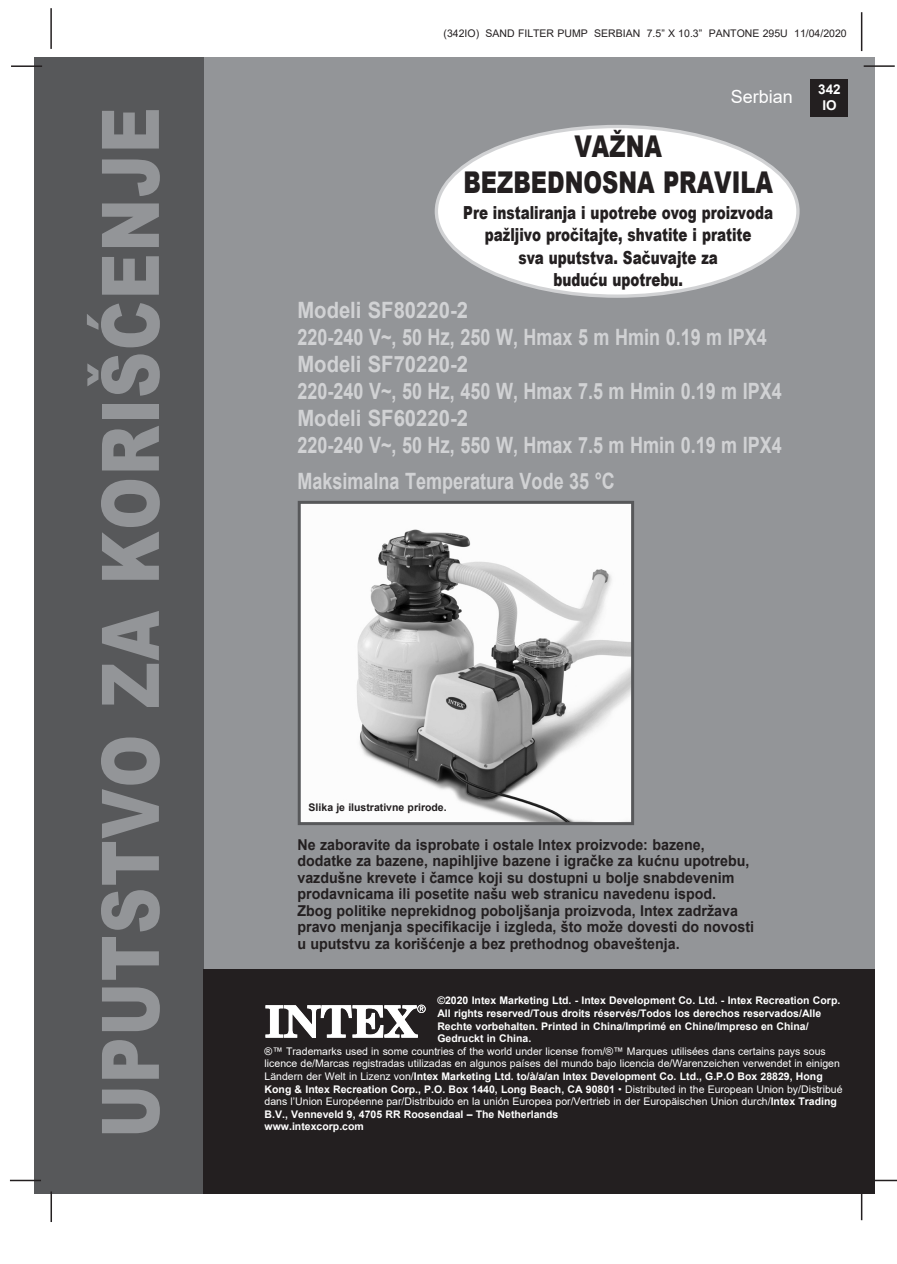
<style>
.page{position:relative;width:897px;height:1264px;background:#fff}
.page>*{position:absolute;margin:0;border:0;box-sizing:border-box;transform-origin:0 0}
.t1{font:900 79.5px "Arial";letter-spacing:.025em;color:#939598;scale:.8 1}
.t2{font:900 30px "Arial";color:#231f20;scale:.75 1}
.t3{font:700 22.5px "Arial";color:#d1d2d4;scale:.8 1}
.t4{font:700 22.5px "Arial";color:#d1d2d4;scale:.9 1}
.t5{font:900 18px/22.5px "Arial";color:#231f20;text-align:center;scale:.75 1}
.t6{font:18px "Arial";color:#fff}
.t7{font:700 15px/16.5px "Arial";color:#231f20;scale:.95 1}
.t8{font:700 13.5px/16.2px "Arial";color:#fff;text-align:center}
.t9{font:10.5px/12.6px "Arial";color:#fff}
.t10{font:700 10.5px/12.6px "Arial";color:#fff}
.t11{font:10.5px "Arial";color:#231f20}
.t12{font:700 10.5px "Arial";color:#231f20}
.s1{font-weight:700}
</style>
<div class="page">
<div style="left:203px;top:57px;width:672px;height:1136px;background:#939598"></div>
<div style="left:810px;top:79px;width:38px;height:38px;background:#231f20"></div>
<hr style="left:863px;top:65px;width:31px;height:2px;background:#231f20">
<hr style="left:50px;top:8px;width:2px;height:41px;background:#231f20">
<hr style="left:860px;top:12px;width:2px;height:39px;background:#231f20">
<div style="left:34px;top:57px;width:169px;height:1136px;background:#57585a"></div>
<hr style="left:865px;top:1179px;width:31px;height:2px;background:#231f20">
<hr style="left:860px;top:1191px;width:2px;height:29px;background:#231f20">
<hr style="left:50px;top:1191px;width:2px;height:31px;background:#231f20">
<hr style="left:10px;top:1179px;width:31px;height:2px;background:#231f20">
<hr style="left:11px;top:65px;width:31px;height:2px;background:#231f20">
<div style="left:203px;top:968px;width:672px;height:225px;background:#231f20"></div>
<img style="left:302px;top:505px;width:328px;height:316px">
<div style="left:298px;top:501px;width:336px;height:324px;border:3px solid #57585a"></div>
<div style="left:436px;top:126px;width:361px;height:170px;background:#fff;border-radius:50%"></div>
<svg style="left:265px;top:1004px;width:160px;height:34px"></svg>
<p class="t1" style="left:73px;top:1138px;width:1289px;rotate:-90deg">UPUTSTVO ZA KORIŠĆENJE</p>
<p class="t11" style="left:443px;top:26px;width:404px">(342IO) SAND FILTER PUMP SERBIAN 7.5” X 10.3” PANTONE 295U 11/04/2020</p>
<h3 class="t6" style="left:730px;top:84px;width:64px">Serbian</h3>
<p class="t2" style="left:574px;top:124px;width:118px">VAŽNA</p>
<p class="t2" style="left:463px;top:160px;width:414px">BEZBEDNOSNA PRAVILA</p>
<p class="t5" style="left:463px;top:200px;width:415px">Pre instaliranja i upotrebe ovog proizvoda pažljivo pročitajte, shvatite i pratite</p>
<p class="t5" style="left:518px;top:245px;width:267px">sva uputstva. Sačuvajte za</p>
<p class="t5" style="left:553px;top:268px;width:174px">buduću upotrebu.</p>
<p class="t4" style="left:297px;top:294px;width:191px">Modeli SF80220-2</p>
<p class="t3" style="left:297px;top:321px;width:588px">220-240 V~, 50 Hz, 250 W, Hmax 5 m Hmin 0.19 m IPX4</p>
<p class="t4" style="left:297px;top:348px;width:191px">Modeli SF70220-2</p>
<p class="t3" style="left:297px;top:375px;width:607px">220-240 V~, 50 Hz, 450 W, Hmax 7.5 m Hmin 0.19 m IPX4</p>
<p class="t4" style="left:297px;top:402px;width:191px">Modeli SF60220-2</p>
<p class="t3" style="left:297px;top:429px;width:607px">220-240 V~, 50 Hz, 550 W, Hmax 7.5 m Hmin 0.19 m IPX4</p>
<p class="t3" style="left:297px;top:465px;width:398px">Maksimalna Temperatura Vode 35 °C</p>
<p class="t8" style="left:818px;top:81px;width:24px">342<br>IO</p>
<p class="t12" style="left:308px;top:800px;width:140px">Slika je ilustrativne prirode.</p>
<p class="t7" style="left:297px;top:836px;width:430px">Ne zaboravite da isprobate i ostale Intex proizvode: bazene,</p>
<p class="t7" style="left:297px;top:853px;width:477px">dodatke za bazene, napihljive bazene i igračke za kućnu upotrebu, vazdušne krevete i čamce koji su dostupni u bolje snabdevenim</p>
<p class="t7" style="left:297px;top:886px;width:442px">prodavnicama ili posetite našu web stranicu navedenu ispod.</p>
<p class="t7" style="left:297px;top:902px;width:465px">Zbog politike neprekidnog poboljšanja proizvoda, Intex zadržava</p>
<p class="t7" style="left:297px;top:919px;width:482px">pravo menjanja specifikacije i izgleda, što može dovesti do novosti</p>
<p class="t7" style="left:297px;top:935px;width:404px">u uputstvu za korišćenje a bez prethodnog obaveštenja.</p>
<p class="t10" style="left:437px;top:994px;width:404px">©2020 Intex Marketing Ltd. - Intex Development Co. Ltd. - Intex Recreation Corp.</p>
<p class="t10" style="left:437px;top:1007px;width:385px">All rights reserved/Tous droits réservés/Todos los derechos reservados/Alle<br>Rechte vorbehalten. Printed in China/Imprimé en Chine/Impreso en China/<br>Gedruckt in China.</p>
<p class="t9" style="left:264px;top:1044px;width:579px">®™ Trademarks used in some countries of the world under license from/®™ Marques utilisées dans certains pays sous licence de/Marcas registradas utilizadas en algunos países del mundo bajo licencia de/Warenzeichen verwendet in einigen Ländern der Welt in Lizenz von/<span class="s1">Intex Marketing Ltd. to/à/a/an Intex Development Co. Ltd., G.P.O Box 28829, Hong Kong &amp; Intex Recreation Corp., P.O. Box 1440, Long Beach, CA 90801</span> • Distributed in the European Union by/Distribué dans l’Union Européenne par/Distribuido en la unión Europea por/Vertrieb in der Europäischen Union durch/<span class="s1">Intex Trading B.V., Venneveld 9, 4705 RR Roosendaal – The Netherlands</span></p>
<p class="t10" style="left:264px;top:1120px;width:101px">www.intexcorp.com</p>
</div>
